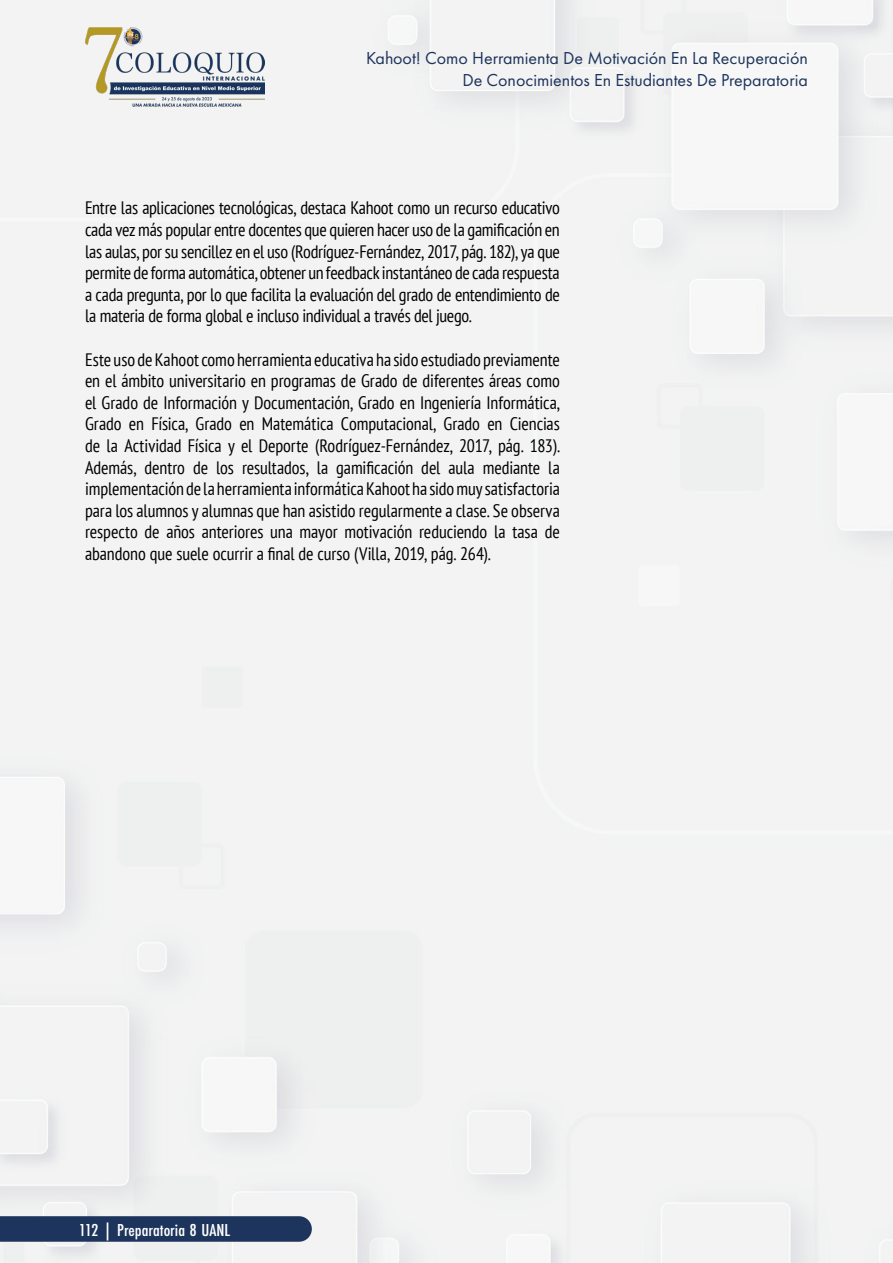
<style>
.page{position:relative;width:893px;height:1263px;background:#f2f3f2}
.page>*{position:absolute;margin:0;border:0;box-sizing:border-box;transform-origin:0 0}
.t1{font:condensed 18px/21.6px "PT Sans";letter-spacing:-.015em;color:#000;text-align:justify}
.t2{font:18px/21.6px "Futura PT";color:#1d345c;text-align:right}
.t3{font:500 18px "Futura PT Cond";color:#fff;scale:1.08 1}
</style>
<div class="page">
<svg style="left:0;top:1216px;width:312px;height:26px;background:#22385f"></svg>
<img style="left:85px;top:27px;width:179px;height:82px">
<p class="t2" style="left:366px;top:47px;width:443px">Kahoot! Como Herramienta De Motivación En La Recuperación<br>De Conocimientos En Estudiantes De Preparatoria</p>
<p class="t1" style="left:85px;top:197px;width:476px">Entre las aplicaciones tecnológicas, destaca Kahoot como un recurso educativo cada vez más popular entre docentes que quieren hacer uso de la gamificación en las aulas, por su sencillez en el uso (Rodríguez-Fernández, 2017, pág. 182), ya que permite de forma automática, obtener un feedback instantáneo de cada respuesta a cada pregunta, por lo que facilita la evaluación del grado de entendimiento de la materia de forma global e incluso individual a través del juego.</p>
<p class="t1" style="left:85px;top:348px;width:476px">Este uso de Kahoot como herramienta educativa ha sido estudiado previamente en el ámbito universitario en programas de Grado de diferentes áreas como el Grado de Información y Documentación, Grado en Ingeniería Informática, Grado en Física, Grado en Matemática Computacional, Grado en Ciencias de la Actividad Física y el Deporte (Rodríguez-Fernández, 2017, pág. 183).<br>Además, dentro de los resultados, la gamificación del aula mediante la implementación de la herramienta informática Kahoot ha sido muy satisfactoria para los alumnos y alumnas que han asistido regularmente a clase. Se observa respecto de años anteriores una mayor motivación reduciendo la tasa de abandono que suele ocurrir a final de curso (Villa, 2019, pág. 264).</p>
<p class="t3" style="left:79px;top:1219px;width:142px">112 | Preparatoria 8 UANL</p>
</div>
